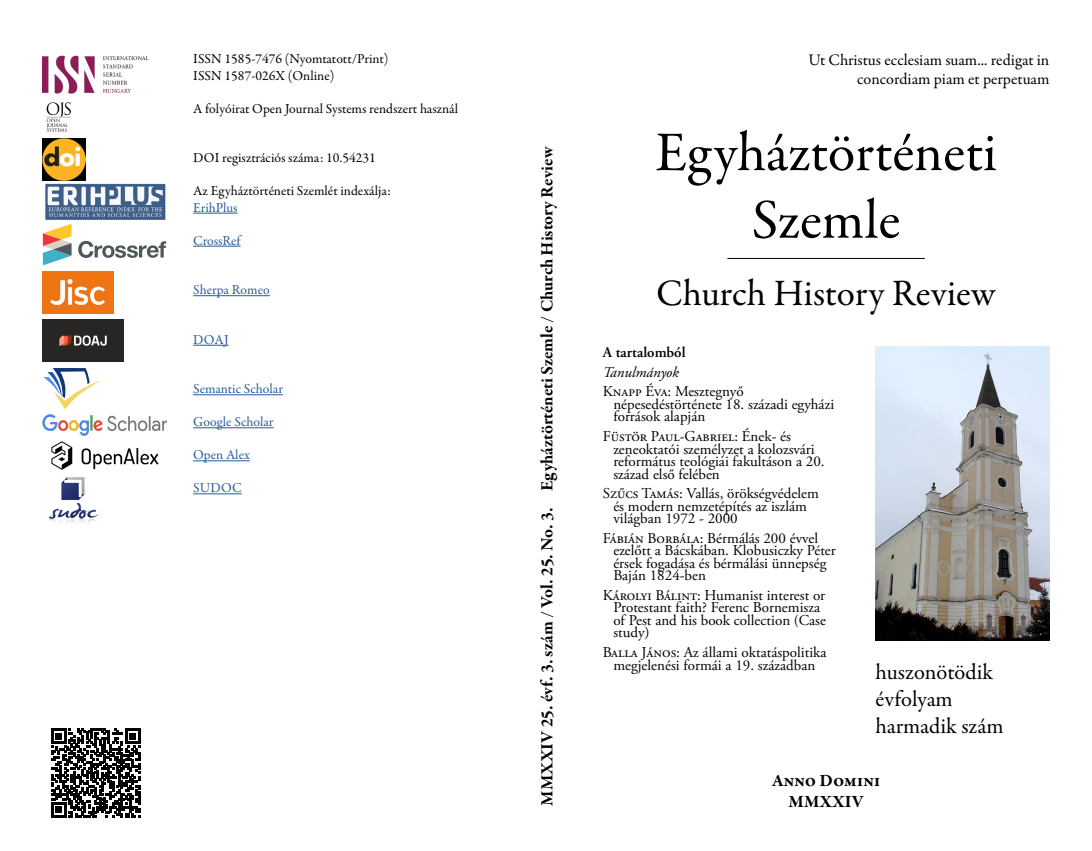
<style>
.page{position:relative;width:1092px;height:851px;background:#fff}
.page>*{position:absolute;margin:0;border:0;box-sizing:border-box;transform-origin:0 0}
.t1{font:56.25px/67.5px "Garamond Premr Pro";color:#000;text-align:center}
.t2{font:37.5px "Garamond Premr Pro";letter-spacing:-.005em;color:#000}
.t3{font:22.5px/27px "Garamond Premr Pro";color:#000}
.t4{font:700 17.5px "Garamond Premr Pro";color:#000}
.t5{font:16.25px/19.5px "Garamond Premr Pro";color:#000;text-align:right}
.E_számunk_szerzői_szöveg{font:15px/12.5px "Adobe Garamond Pro";color:#000}
.E_számunk_szerzői_szöveg-2{font:600 15px "Adobe Garamond Pro";color:#000}
.E_számunk_szerzői_szöveg-3{font:italic 15px "Adobe Garamond Pro";color:#000}
.t6{font:13.75px "Garamond Premr Pro";color:#000}
.t7{font:13.75px "Garamond Premr Pro";color:#275b9b}
</style>
<div class="page">
<img style="left:875px;top:346px;width:174px;height:294px">
<img style="left:43px;top:271px;width:70px;height:43px">
<hr style="left:727px;top:258px;width:197px;height:1px;background:#000">
<img style="left:45px;top:183px;width:121px;height:37px">
<img style="left:43px;top:102px;width:42px;height:79px">
<hr style="left:193px;top:213px;width:44px;height:1px;background:#275b9b">
<hr style="left:193px;top:246px;width:48px;height:1px;background:#275b9b">
<hr style="left:193px;top:295px;width:77px;height:1px;background:#275b9b">
<hr style="left:193px;top:345px;width:36px;height:1px;background:#275b9b">
<hr style="left:193px;top:394px;width:90px;height:1px;background:#275b9b">
<hr style="left:193px;top:427px;width:80px;height:1px;background:#275b9b">
<hr style="left:193px;top:460px;width:57px;height:1px;background:#275b9b">
<hr style="left:193px;top:493px;width:49px;height:1px;background:#275b9b">
<svg style="left:51px;top:728px;width:89px;height:89px"></svg>
<img style="left:43px;top:55px;width:106px;height:39px">
<img style="left:43px;top:319px;width:81px;height:43px">
<svg style="left:78px;top:241px;width:88px;height:17px"></svg>
<svg style="left:43px;top:224px;width:29px;height:41px"></svg>
<svg style="left:43px;top:368px;width:57px;height:41px"></svg>
<img style="left:43px;top:415px;width:124px;height:21px">
<img style="left:51px;top:441px;width:108px;height:28px">
<img style="left:49px;top:477px;width:50px;height:46px">
<p class="t6" style="left:193px;top:51px;width:197px">ISSN 1585-7476 (Nyomtatott/Print)</p>
<p class="t6" style="left:193px;top:67px;width:143px">ISSN 1587-026X (Online)</p>
<p class="t6" style="left:193px;top:100px;width:266px">A folyóirat Open Journal Systems rendszert használ</p>
<p class="t6" style="left:193px;top:150px;width:184px">DOI regisztrációs száma: 10.54231</p>
<p class="t6" style="left:193px;top:183px;width:199px">Az Egyháztörténeti Szemlét indexálja:</p>
<p class="t7" style="left:193px;top:199px;width:46px">ErihPlus</p>
<p class="t7" style="left:193px;top:232px;width:49px">CrossRef</p>
<p class="t7" style="left:193px;top:282px;width:78px">Sherpa Romeo</p>
<p class="t7" style="left:193px;top:331px;width:37px">DOAJ</p>
<p class="t7" style="left:193px;top:381px;width:91px">Semantic Scholar</p>
<p class="t7" style="left:193px;top:414px;width:82px">Google Scholar</p>
<p class="t7" style="left:193px;top:447px;width:58px">Open Alex</p>
<p class="t7" style="left:193px;top:480px;width:50px">SUDOC</p>
<p class="t4" style="left:536px;top:805px;width:661px;rotate:-90deg">MMXXIV 25. évf. 3. szám / Vol. 25. No. 3. Egyháztörténeti Szemle / Church History Review</p>
<p class="t5" style="left:808px;top:50px;width:242px">Ut Christus ecclesiam suam... redigat in concordiam piam et perpetuam</p>
<p class="t1" style="left:655px;top:120px;width:343px">Egyháztörténeti<br>Szemle</p>
<p class="t2" style="left:656px;top:271px;width:341px">Church History Review</p>
<p class="E_számunk_szerzői_szöveg-2" style="left:602px;top:344px;width:84px">A tartalomból</p>
<p class="E_számunk_szerzői_szöveg-3" style="left:602px;top:363px;width:78px">Tanulmányok</p>
<p class="E_számunk_szerzői_szöveg" style="left:613px;top:386px;width:222px;text-indent:-11px">Knapp Éva: Mesztegnyő népesedéstörténete 18. századi egyházi források alapján</p>
<p class="E_számunk_szerzői_szöveg" style="left:613px;top:430px;width:213px;text-indent:-11px">Füstör Paul-Gabriel: Ének- és zeneoktatói személyzet a kolozsvári református teológiai fakultáson a 20. század első felében</p>
<p class="E_számunk_szerzői_szöveg" style="left:613px;top:487px;width:207px;text-indent:-11px">Szűcs Tamás: Vallás, örökségvédelem és modern nemzetépítés az iszlám világban 1972 - 2000</p>
<p class="E_számunk_szerzői_szöveg" style="left:613px;top:532px;width:224px;text-indent:-11px">Fábián Borbála: Bérmálás 200 évvel ezelőtt a Bácskában. Klobusiczky Péter érsek fogadása és bérmálási ünnepség<br>Baján 1824-ben</p>
<p class="E_számunk_szerzői_szöveg" style="left:613px;top:589px;width:214px;text-indent:-11px">Károlyi Bálint: Humanist interest or<br>Protestant faith? Ferenc Bornemisza of Pest and his book collection (Case study)</p>
<p class="E_számunk_szerzői_szöveg" style="left:602px;top:646px;width:225px;text-align:center">Balla János: Az állami oktatáspolitika megjelenési formái a 19. században</p>
<p class="t3" style="left:875px;top:658px;width:129px">huszonötödik évfolyam harmadik szám</p>
<p class="t4" style="left:772px;top:769px;width:110px">Anno Domini</p>
<p class="t4" style="left:788px;top:790px;width:77px">MMXXIV</p>
</div>
